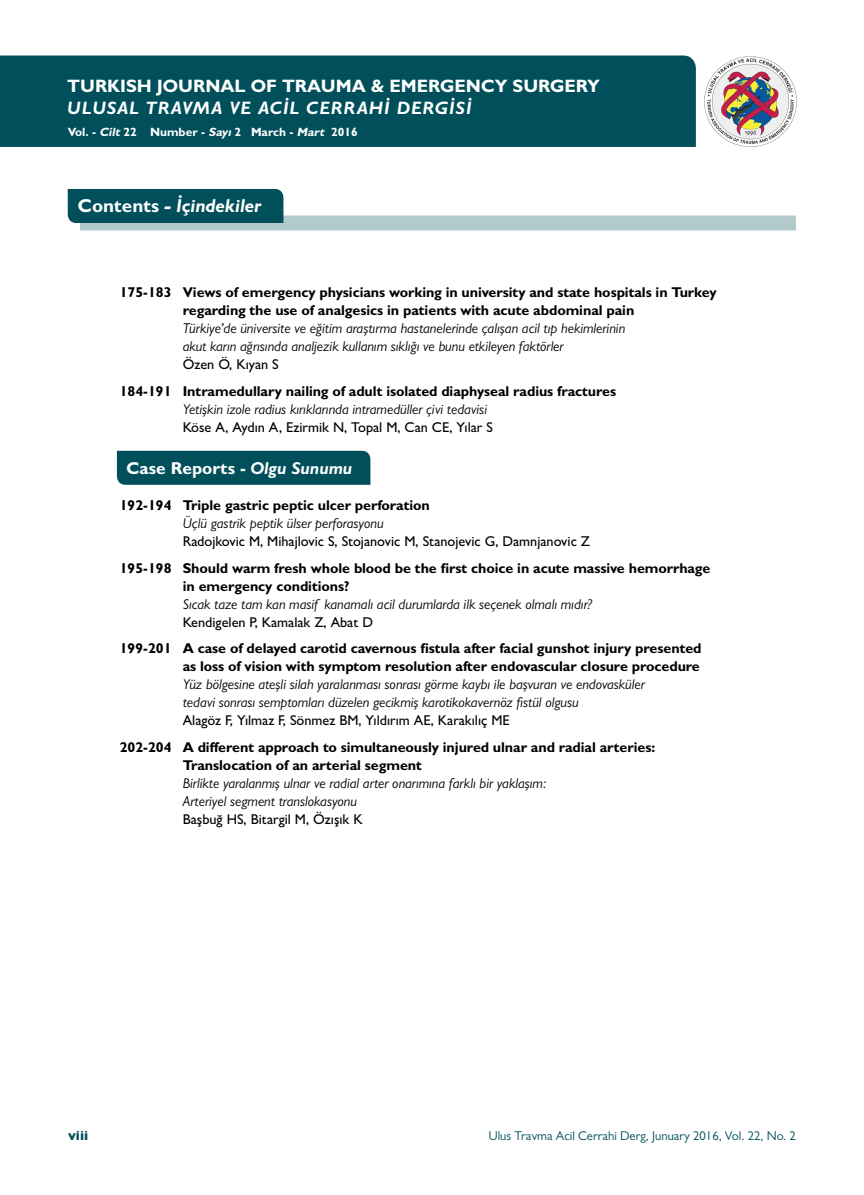
<style>
.page{position:relative;width:864px;height:1195px;background:#fff}
.page>*{position:absolute;margin:0;border:0;box-sizing:border-box;transform-origin:0 0}
.t1{font:italic 700 18.75px "Gill Sans MT Pro";color:#fff}
.t2{font:700 18px "Gill Sans MT Pro";color:#fff}
.t3{font:italic 700 18px "Gill Sans MT Pro";letter-spacing:.055em;color:#fff}
.t4{font:700 17.25px "Gill Sans MT Pro";color:#fff}
.t5{font:700 14.25px/18px "Gill Sans MT Pro";letter-spacing:-.005em;color:#000}
.t6{font:italic 14.25px/18px "Gill Sans MT Pro";color:#000}
.t7{font:500 14.25px "Gill Sans MT Pro";color:#000}
.t8{font:800 13.5px "Gill Sans MT Pro";color:#004f5a}
.t9{font:12.75px "Gill Sans MT Pro";color:#004f5a}
.t10{font:700 12px "Gill Sans MT Pro";color:#fff}
.s1{font-style:italic}
.s2{font-style:normal}
</style>
<div class="page">
<div style="left:80px;top:215px;width:715px;height:15px;background:#b3cacd"></div>
<div style="left:68px;top:189px;width:215px;height:34px;background:#004f5a"></div>
<div style="left:117px;top:451px;width:253px;height:34px;background:#004f5a"></div>
<div style="left:0;top:56px;width:695px;height:91px;background:#004f5a"></div>
<img style="left:704px;top:56px;width:91px;height:90px">
<p class="t2" style="left:67px;top:74px;width:534px">TURKISH JOURNAL OF TRAUMA &amp; EMERGENCY SURGERY</p>
<p class="t3" style="left:67px;top:97px;width:405px">ULUSAL TRAVMA VE ACİL CERRAHİ DERGİSİ</p>
<p class="t10" style="left:68px;top:125px;width:291px">Vol. - <span class="s1">Cilt</span> 22 Number - <span class="s1">Sayı</span> 2 March - <span class="s1">Mart</span> 2016</p>
<h1 class="t1" style="left:78px;top:194px;width:185px"><span class="s2">Contents</span> - İçindekiler</h1>
<p class="t5" style="left:183px;top:283px;width:535px;text-indent:-63px">175-183 Views of emergency physicians working in university and state hospitals in Turkey regarding the use of analgesics in patients with acute abdominal pain</p>
<p class="t6" style="left:183px;top:319px;width:444px">Türkiye’de üniversite ve eğitim araştırma hastanelerinde çalışan acil tıp hekimlerinin akut karın ağrısında analjezik kullanım sıklığı ve bunu etkileyen faktörler</p>
<p class="t7" style="left:183px;top:356px;width:97px">Özen Ö, Kıyan S</p>
<p class="t5" style="left:120px;top:382px;width:498px">184-191 Intramedullary nailing of adult isolated diaphyseal radius fractures</p>
<p class="t6" style="left:183px;top:400px;width:306px">Yetişkin izole radius kırıklarında intramedüller çivi tedavisi</p>
<p class="t7" style="left:183px;top:418px;width:311px">Köse A, Aydın A, Ezirmik N, Topal M, Can CE, Yılar S</p>
<p class="t4" style="left:126px;top:457px;width:227px">Case Reports - <span class="s1">Olgu Sunumu</span></p>
<p class="t5" style="left:120px;top:496px;width:311px">192-194 Triple gastric peptic ulcer perforation</p>
<p class="t6" style="left:183px;top:514px;width:202px">Üçlü gastrik peptik ülser perforasyonu</p>
<p class="t7" style="left:183px;top:533px;width:408px">Radojkovic M, Mihajlovic S, Stojanovic M, Stanojevic G, Damnjanovic Z</p>
<p class="t5" style="left:183px;top:559px;width:529px;text-indent:-63px">195-198 Should warm fresh whole blood be the first choice in acute massive hemorrhage in emergency conditions?</p>
<p class="t6" style="left:183px;top:595px;width:411px">Sıcak taze tam kan masif kanamalı acil durumlarda ilk seçenek olmalı mıdır?</p>
<p class="t7" style="left:183px;top:613px;width:192px">Kendigelen P, Kamalak Z, Abat D</p>
<p class="t5" style="left:120px;top:639px;width:583px;text-align:right">199-201 A case of delayed carotid cavernous fistula after facial gunshot injury presented as loss of vision with symptom resolution after endovascular closure procedure</p>
<p class="t6" style="left:183px;top:675px;width:463px">Yüz bölgesine ateşli silah yaralanması sonrası görme kaybı ile başvuran ve endovasküler tedavi sonrası semptomları düzelen gecikmiş karotikokavernöz fistül olgusu</p>
<p class="t7" style="left:183px;top:712px;width:328px">Alagöz F, Yılmaz F, Sönmez BM, Yıldırım AE, Karakılıç ME</p>
<p class="t5" style="left:183px;top:738px;width:474px;text-indent:-63px">202-204 A different approach to simultaneously injured ulnar and radial arteries:<br>Translocation of an arterial segment</p>
<p class="t6" style="left:183px;top:774px;width:365px">Birlikte yaralanmış ulnar ve radial arter onarımına farklı bir yaklaşım:<br>Arteriyel segment translokasyonu</p>
<p class="t7" style="left:183px;top:810px;width:181px">Başbuğ HS, Bitargil M, Özışık K</p>
<p class="t8" style="left:68px;top:1127px;width:22px">viii</p>
<p class="t9" style="left:488px;top:1128px;width:308px">Ulus Travma Acil Cerrahi Derg, Junuary 2016, Vol. 22, No. 2</p>
</div>
